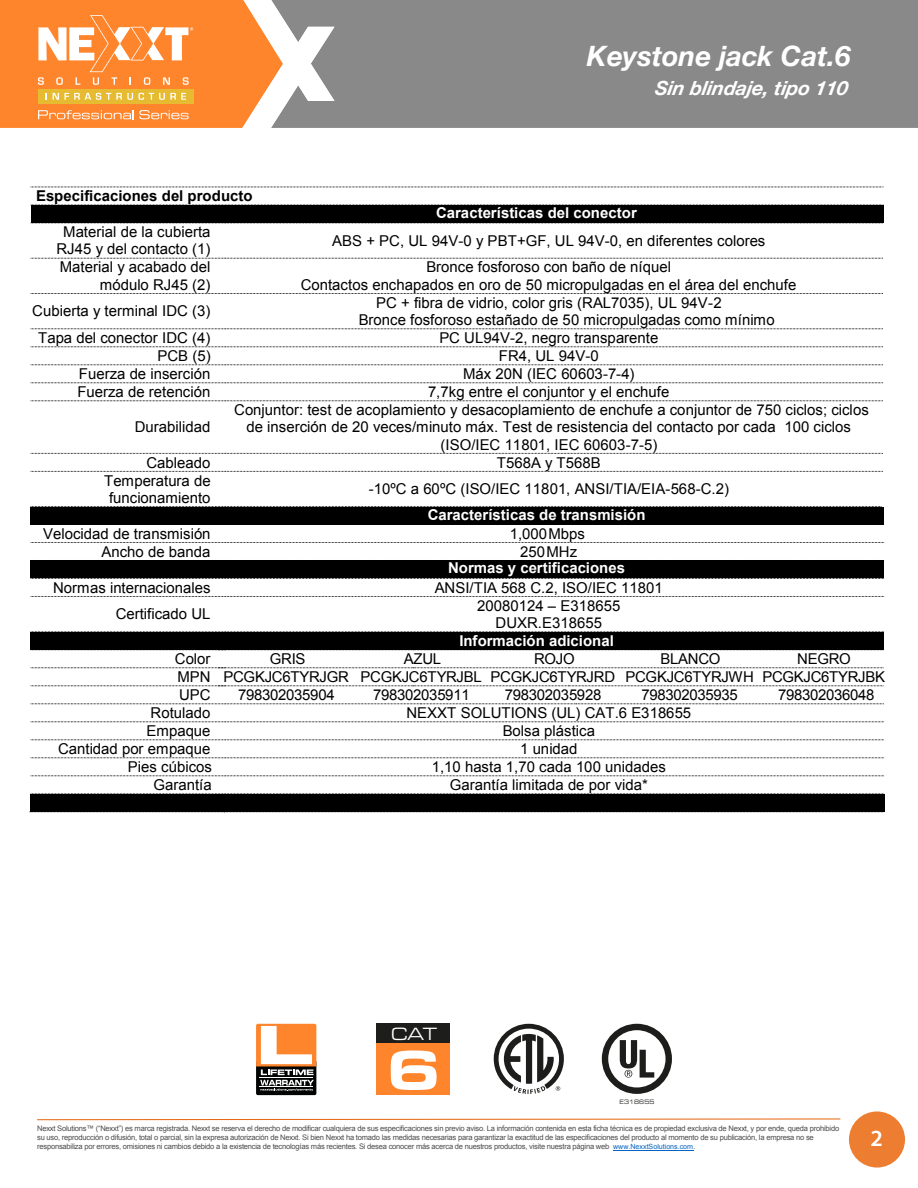
<style>
.page{position:relative;width:918px;height:1188px;background:#fff}
.page>*{position:absolute;margin:0;border:0;box-sizing:border-box;transform-origin:0 0}
.t1{font:58.65px "Eurostile T Blac Exte";color:#fff}
.t2{font:italic 700 28.05px "Helvetica Neue";color:#fff}
.t3{font:600 23.25px "Myriad Pro";color:#fff}
.t4{font:italic 700 19.5px "Helvetica Neue";color:#fff}
.t5{font:18.45px "Eurostile T Regu Exte";color:#fff}
.t6{font:15px/17.2px "Arial";color:#000;text-align:center}
.t7{font:15px/18px "Arial";letter-spacing:-.02em;color:#000}
.t8{font:700 15px "Arial";color:#fff}
.t9{font:700 15px "Arial";color:#000}
.t10{font:7.65px/9.1px "Arial";letter-spacing:-.03em;color:#4c4c4e}
.t11{font:7.2px "Arial";color:#0563c1}
.t12{font:6px "Eurostile Extended Two";letter-spacing:.02em;color:#1d1d1b;scale:.85 1}
.s1{color:#4c4c4e}
</style>
<div class="page">
<svg style="left:37px;top:1118px;width:803px;height:2px"></svg>
<div style="left:849px;top:1111px;width:56px;height:57px;background:#ed7d31;border-radius:50%"></div>
<div style="left:334px;top:0;width:584px;height:128px;background:#898989"></div>
<svg style="left:0;top:0;width:334px;height:128px"></svg>
<svg style="left:602px;top:1024px;width:70px;height:70px"></svg>
<svg style="left:494px;top:1024px;width:70px;height:70px"></svg>
<div style="left:376px;top:1024px;width:74px;height:19px;background:#1d1d1b"></div>
<div style="left:376px;top:1043px;width:74px;height:52px;background:#ff852c"></div>
<svg style="left:256px;top:1024px;width:60px;height:71px"></svg>
<hr style="left:260px;top:1087px;width:53px;height:1px;background:#fff">
<hr style="left:260px;top:1077px;width:53px;height:1px;background:#fff">
<hr style="left:613px;top:1150px;width:80px;height:1px;background:#0563c1">
<svg style="left:31px;top:187px;width:853px;height:1px"></svg>
<div style="left:31px;top:205px;width:853px;height:18px;background:#000"></div>
<svg style="left:31px;top:223px;width:852px;height:1px"></svg>
<svg style="left:31px;top:258px;width:852px;height:1px"></svg>
<svg style="left:31px;top:293px;width:852px;height:1px"></svg>
<svg style="left:31px;top:328px;width:852px;height:1px"></svg>
<svg style="left:31px;top:346px;width:852px;height:1px"></svg>
<svg style="left:31px;top:364px;width:852px;height:1px"></svg>
<svg style="left:31px;top:382px;width:852px;height:1px"></svg>
<svg style="left:31px;top:400px;width:852px;height:1px"></svg>
<svg style="left:31px;top:453px;width:852px;height:1px"></svg>
<svg style="left:31px;top:471px;width:852px;height:1px"></svg>
<div style="left:31px;top:507px;width:853px;height:17px;background:#000"></div>
<svg style="left:31px;top:506px;width:851px;height:1px"></svg>
<svg style="left:31px;top:524px;width:853px;height:1px"></svg>
<svg style="left:31px;top:542px;width:853px;height:1px"></svg>
<div style="left:31px;top:561px;width:853px;height:17px;background:#000"></div>
<svg style="left:31px;top:560px;width:853px;height:1px"></svg>
<svg style="left:31px;top:578px;width:853px;height:1px"></svg>
<svg style="left:31px;top:596px;width:853px;height:1px"></svg>
<div style="left:31px;top:632px;width:853px;height:17px;background:#000"></div>
<svg style="left:31px;top:631px;width:853px;height:1px"></svg>
<svg style="left:31px;top:649px;width:853px;height:1px"></svg>
<svg style="left:31px;top:667px;width:853px;height:1px"></svg>
<svg style="left:31px;top:685px;width:853px;height:1px"></svg>
<svg style="left:31px;top:703px;width:853px;height:1px"></svg>
<svg style="left:31px;top:721px;width:853px;height:1px"></svg>
<svg style="left:31px;top:739px;width:853px;height:1px"></svg>
<svg style="left:31px;top:757px;width:853px;height:1px"></svg>
<svg style="left:31px;top:775px;width:853px;height:1px"></svg>
<div style="left:31px;top:794px;width:194px;height:17px;background:#000"></div>
<div style="left:225px;top:794px;width:659px;height:17px;background:#000"></div>
<svg style="left:31px;top:793px;width:853px;height:1px"></svg>
<svg style="left:30px;top:811px;width:854px;height:1px"></svg>
<h2 class="t2" style="left:587px;top:34px;width:265px">Keystone jack Cat.6</h2>
<h3 class="t4" style="left:654px;top:73px;width:199px">Sin blindaje, tip o 110</h3>
<p class="t9" style="left:36px;top:186px;width:218px">Especificaciones del producto</p>
<p class="t6" style="left:56px;top:224px;width:156px">Material de la cubierta<br>RJ45 y del contacto (1)</p>
<p class="t6" style="left:332px;top:232px;width:435px">ABS + PC, UL 94V-0 y PBT+GF, UL 94V-0, en diferentes colores</p>
<p class="t6" style="left:60px;top:259px;width:152px;text-align:right">Material y acabado del módulo RJ45 (2)</p>
<p class="t6" style="left:301px;top:259px;width:497px">Bronce fosforoso con baño de níquel<br>Contactos enchapados en oro de 50 micropulgadas en el área del enchufe</p>
<p class="t6" style="left:32px;top:303px;width:180px">Cubierta y terminal IDC (3)</p>
<p class="t6" style="left:359px;top:294px;width:417px;text-align:left;text-indent:17px">PC + fibra de vidrio, color gris (RAL7035), UL 94V-2<br>Bronce fosforoso estañado de 50 micropulgadas como mínimo</p>
<p class="t6" style="left:38px;top:329px;width:174px">Tapa del conector IDC (4)</p>
<p class="t6" style="left:439px;top:329px;width:221px">PC UL94V-2, negro transparente</p>
<p class="t6" style="left:157px;top:347px;width:55px">PCB (5)</p>
<p class="t6" style="left:499px;top:347px;width:101px">FR4, UL 94V-0</p>
<p class="t6" style="left:79px;top:365px;width:133px">Fuerza de inserción</p>
<p class="t6" style="left:463px;top:365px;width:173px">Máx 20N (IEC 60603-7-4)</p>
<p class="t6" style="left:77px;top:383px;width:135px">Fuerza de retención</p>
<p class="t6" style="left:428px;top:383px;width:243px">7,7kg entre el conjuntor y el enchufe</p>
<p class="t6" style="left:135px;top:419px;width:77px">Durabilidad</p>
<p class="t8" style="left:436px;top:203px;width:202px">Características del conector</p>
<p class="t6" style="left:234px;top:401px;width:636px">Conjuntor: test de acoplamiento y desacoplamiento de enchufe a conjuntor de 750 ciclos; ciclos de inserción de 20 veces/minuto máx. Test de resistencia del contacto por cada 100 ciclos (ISO/IEC 11801, IEC 60603-7-5)</p>
<p class="t6" style="left:146px;top:454px;width:66px">Cableado</p>
<p class="t6" style="left:497px;top:454px;width:106px">T568A y T568B</p>
<p class="t6" style="left:104px;top:472px;width:108px">Temperatura de funcionamiento</p>
<p class="t6" style="left:369px;top:481px;width:362px">-10ºC a 60ºC (ISO/IEC 11801, ANSI/TIA/EIA-568-C.2)</p>
<p class="t6" style="left:43px;top:525px;width:169px">Velocidad de transmisión</p>
<p class="t6" style="left:510px;top:525px;width:77px">1,000Mbps</p>
<p class="t6" style="left:101px;top:543px;width:111px">Ancho de banda</p>
<p class="t6" style="left:520px;top:543px;width:58px">250MHz</p>
<p class="t6" style="left:53px;top:579px;width:159px">Normas internacionales</p>
<p class="t6" style="left:435px;top:579px;width:230px">ANSI/TIA 568 C.2, ISO/IEC 11801</p>
<p class="t6" style="left:116px;top:606px;width:96px">Certificado UL</p>
<p class="t6" style="left:477px;top:597px;width:145px">20080124 – E318655<br>DUXR.E318655</p>
<p class="t6" style="left:175px;top:650px;width:37px">Color</p>
<p class="t6" style="left:270px;top:650px;width:37px">GRIS</p>
<p class="t6" style="left:404px;top:650px;width:39px">AZUL</p>
<p class="t6" style="left:534px;top:650px;width:42px">ROJO</p>
<p class="t8" style="left:428px;top:505px;width:219px">Características de transmisión</p>
<p class="t8" style="left:448px;top:558px;width:178px">Normas y certificaciones</p>
<p class="t8" style="left:459px;top:631px;width:156px">Información adicional</p>
<p class="t7" style="left:177px;top:650px;width:578px;text-indent:483px">BLANCO<br>MPN PCGKJC6TYRJGR PCGKJC6TYRJBL PCGKJC6TYRJRD PCGKJC6TYRJWH<br>UPC</p>
<p class="t7" style="left:238px;top:686px;width:98px">798302035904</p>
<p class="t7" style="left:373px;top:686px;width:98px">798302035911</p>
<p class="t7" style="left:505px;top:686px;width:98px">798302035928</p>
<p class="t7" style="left:641px;top:686px;width:98px">798302035935</p>
<p class="t6" style="left:151px;top:704px;width:61px">Rotulado</p>
<p class="t6" style="left:406px;top:704px;width:286px">NEXXT SOLUTIONS (UL) CAT.6 E318655</p>
<p class="t6" style="left:146px;top:722px;width:66px">Empaque</p>
<p class="t6" style="left:503px;top:722px;width:94px">Bolsa plástica</p>
<p class="t6" style="left:58px;top:740px;width:154px">Cantidad por empaque</p>
<p class="t6" style="left:520px;top:740px;width:59px">1 unidad</p>
<p class="t6" style="left:128px;top:758px;width:86px">Pies cúbicos</p>
<p class="t6" style="left:432px;top:758px;width:236px">1,10 hasta 1,70 cada 100 unidades</p>
<p class="t6" style="left:154px;top:776px;width:60px">Garantía</p>
<p class="t6" style="left:450px;top:776px;width:200px">Garantía limitada de por vida*</p>
<p class="t7" style="left:762px;top:650px;width:124px;text-align:center">NEGRO<br>PCGKJC6TYRJBK<br>798302036048</p>
<p class="t5" style="left:391px;top:1024px;width:48px">CAT</p>
<h1 class="t1" style="left:386px;top:1037px;width:57px">6</h1>
<p class="t12" style="left:620px;top:1098px;width:43px">E318655</p>
<p class="t10" style="left:37px;top:1124px;width:804px">Nexxt Solutions™ (“Nexxt”) es marca registrada. Nexxt se reserva el derecho de modificar cualquiera de sus especificaciones sin previo aviso. La información contenida en esta ficha técnica es de propiedad exclusiva de Nexxt, y por ende, queda prohibido su uso, reproducción o difusión, total o parcial, sin la expresa autorización de Nexxt. Si bien Nexxt ha tomado las medidas necesarias para garantizar la exactitud de las especificaciones del producto al momento de su publicación, la empresa no se responsabiliza por errores, omisiones ni cambios debido a la existencia de tecnologías más recientes. Si desea conocer más acerca de nuestros productos, visite nuestra página web</p>
<p class="t11" style="left:613px;top:1142px;width:84px">www.NexxtSolutions.com<span class="s1">.</span></p>
<h3 class="t3" style="left:871px;top:1124px;width:14px">2</h3>
</div>
